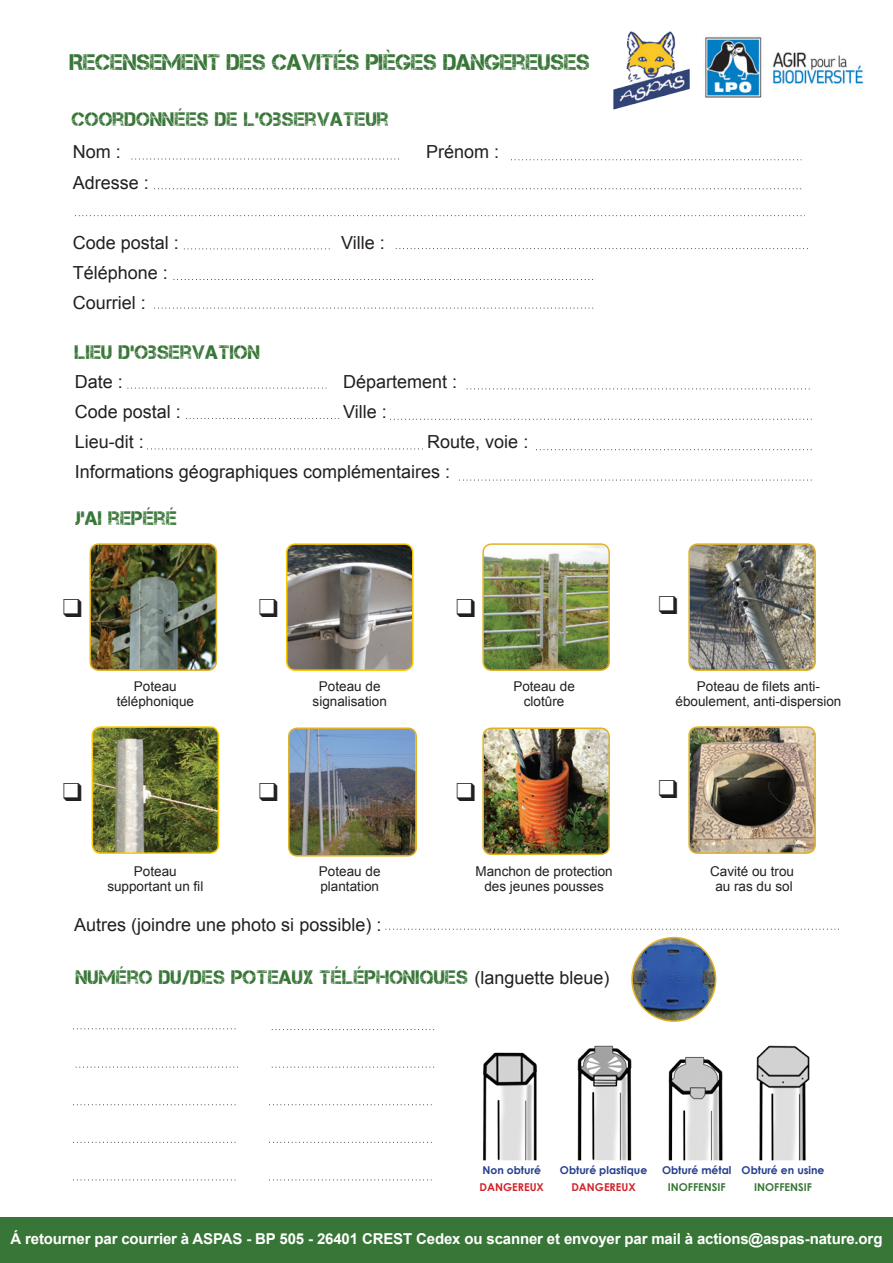
<style>
.page{position:relative;width:893px;height:1263px;background:#fff}
.page>*{position:absolute;margin:0;border:0;box-sizing:border-box;transform-origin:0 0}
.t1{font:22.5px "Captureit";color:#387637}
.t2{font:19.5px "Captureit";letter-spacing:.02em;color:#387637}
.t3{font:18px "Arial";color:#231f20}
.t4{font:700 15px "Arial";letter-spacing:-.01em;color:#fff}
.t5{font:13.5px/15px "Arial";color:#231f20;text-align:center}
.t6{font:700 10.8px "Century Gothic";color:#253f8e}
.t7{font:700 10.8px "Century Gothic";color:#387637}
.t8{font:700 10.8px "Century Gothic";color:#d1232a}
.s1{font-family:"Arial";font-size:18px;color:#231f20}
</style>
<div class="page">
<div style="left:0;top:1217px;width:893px;height:46px;background:#387637"></div>
<svg style="left:132px;top:159px;width:267px;height:1px"></svg>
<svg style="left:511px;top:159px;width:290px;height:1px"></svg>
<svg style="left:154px;top:188px;width:647px;height:1px"></svg>
<svg style="left:75px;top:215px;width:730px;height:1px"></svg>
<svg style="left:396px;top:248px;width:412px;height:1px"></svg>
<svg style="left:174px;top:279px;width:419px;height:1px"></svg>
<svg style="left:184px;top:248px;width:146px;height:1px"></svg>
<svg style="left:154px;top:308px;width:439px;height:1px"></svg>
<svg style="left:128px;top:388px;width:198px;height:1px"></svg>
<svg style="left:467px;top:388px;width:342px;height:1px"></svg>
<svg style="left:186px;top:418px;width:153px;height:1px"></svg>
<svg style="left:147px;top:448px;width:276px;height:1px"></svg>
<svg style="left:536px;top:449px;width:275px;height:1px"></svg>
<svg style="left:459px;top:480px;width:352px;height:1px"></svg>
<svg style="left:390px;top:419px;width:421px;height:1px"></svg>
<svg style="left:76px;top:1067px;width:162px;height:1px"></svg>
<svg style="left:272px;top:1067px;width:162px;height:1px"></svg>
<svg style="left:73px;top:1142px;width:162px;height:1px"></svg>
<svg style="left:269px;top:1142px;width:163px;height:1px"></svg>
<svg style="left:73px;top:1179px;width:162px;height:1px"></svg>
<svg style="left:269px;top:1179px;width:163px;height:1px"></svg>
<svg style="left:386px;top:929px;width:453px;height:1px"></svg>
<svg style="left:272px;top:1029px;width:162px;height:1px"></svg>
<svg style="left:73px;top:1028px;width:162px;height:1px"></svg>
<svg style="left:73px;top:1104px;width:162px;height:1px"></svg>
<svg style="left:269px;top:1104px;width:163px;height:1px"></svg>
<img style="left:90px;top:544px;width:126px;height:126px">
<div style="left:90px;top:543px;width:127px;height:128px;border:2px solid #e1b325;border-radius:9px"></div>
<img style="left:287px;top:546px;width:124px;height:124px">
<div style="left:286px;top:543px;width:128px;height:128px;border:2px solid #fac900;border-radius:9px"></div>
<img style="left:485px;top:546px;width:124px;height:124px">
<div style="left:482px;top:543px;width:128px;height:128px;border:2px solid #e1b325;border-radius:9px"></div>
<img style="left:691px;top:546px;width:124px;height:124px">
<div style="left:688px;top:543px;width:128px;height:128px;border:2px solid #e1b325;border-radius:9px"></div>
<img style="left:691px;top:729px;width:124px;height:124px">
<div style="left:688px;top:726px;width:128px;height:128px;border:2px solid #e1b325;border-radius:9px"></div>
<img style="left:92px;top:727px;width:126px;height:126px">
<div style="left:92px;top:726px;width:127px;height:128px;border:2px solid #fac900;border-radius:9px"></div>
<img style="left:289px;top:730px;width:127px;height:126px">
<div style="left:288px;top:727px;width:129px;height:129px;border:2px solid #e1b325;border-radius:9px"></div>
<img style="left:485px;top:730px;width:124px;height:124px">
<div style="left:482px;top:727px;width:128px;height:128px;border:2px solid #e1b325;border-radius:9px"></div>
<img style="left:483px;top:1045px;width:327px;height:116px">
<img style="left:632px;top:937px;width:84px;height:84px;border-radius:42px">
<div style="left:631px;top:937px;width:85px;height:85px;border:2px solid #e1b325;border-radius:50%"></div>
<img style="left:613px;top:31px;width:77px;height:79px">
<img style="left:705px;top:37px;width:159px;height:61px">
<p class="t1" style="left:70px;top:50px;width:521px">RECENSEMENT DES CAVITÉS PIÈGES DANGEREUSES</p>
<p class="t2" style="left:72px;top:108px;width:318px">COORDONNÉES DE L'OBSERVATEUR</p>
<p class="t3" style="left:73px;top:140px;width:50px">Nom :</p>
<p class="t3" style="left:426px;top:140px;width:75px">Prénom :</p>
<p class="t3" style="left:73px;top:170px;width:78px">Adresse :</p>
<p class="t3" style="left:73px;top:230px;width:108px">Code postal :</p>
<p class="t3" style="left:341px;top:230px;width:45px">Ville :</p>
<p class="t3" style="left:73px;top:260px;width:97px">Téléphone :</p>
<p class="t3" style="left:73px;top:290px;width:75px">Courriel :</p>
<p class="t2" style="left:75px;top:341px;width:186px">LIEU D'OBSERVATION</p>
<p class="t3" style="left:75px;top:370px;width:50px">Date :</p>
<p class="t3" style="left:343px;top:370px;width:116px">Département :</p>
<p class="t3" style="left:75px;top:400px;width:108px">Code postal :</p>
<p class="t3" style="left:343px;top:400px;width:45px">Ville :</p>
<p class="t3" style="left:75px;top:430px;width:71px">Lieu-dit :</p>
<p class="t3" style="left:427px;top:430px;width:103px">Route, voie :</p>
<p class="t3" style="left:75px;top:460px;width:377px">Informations géographiques complémentaires :</p>
<p class="t2" style="left:75px;top:508px;width:103px">J’AI REPÉRÉ</p>
<p class="t5" style="left:134px;top:679px;width:44px">Poteau</p>
<p class="t5" style="left:117px;top:694px;width:79px">téléphonique</p>
<p class="t5" style="left:134px;top:863px;width:44px">Poteau</p>
<p class="t5" style="left:107px;top:878px;width:98px">supportant un fil</p>
<p class="t5" style="left:319px;top:679px;width:63px">Poteau de</p>
<p class="t5" style="left:313px;top:694px;width:76px">signalisation</p>
<p class="t5" style="left:319px;top:863px;width:63px">Poteau de</p>
<p class="t5" style="left:320px;top:878px;width:60px">plantation</p>
<p class="t3" style="left:74px;top:913px;width:309px">Autres (joindre une photo si possible) :</p>
<p class="t5" style="left:513px;top:679px;width:63px">Poteau de</p>
<p class="t5" style="left:524px;top:694px;width:42px">clotûre</p>
<p class="t5" style="left:475px;top:863px;width:139px">Manchon de protection des jeunes pousses</p>
<p class="t2" style="left:76px;top:966px;width:535px">NUMÉRO DU/DES POTEAUX TÉLÉPHONIQUES <span class="s1">(languette bleue)</span></p>
<p class="t5" style="left:697px;top:679px;width:125px">Poteau de filets anti-</p>
<p class="t5" style="left:676px;top:694px;width:167px">éboulement, anti-dispersion</p>
<p class="t5" style="left:710px;top:863px;width:86px">Cavité ou trou</p>
<p class="t5" style="left:715px;top:878px;width:79px">au ras du sol</p>
<p class="t6" style="left:482px;top:1163px;width:60px">Non obturé</p>
<p class="t8" style="left:480px;top:1181px;width:66px">DANGEREUX</p>
<p class="t6" style="left:560px;top:1163px;width:89px">Obturé plastique</p>
<p class="t8" style="left:571px;top:1181px;width:66px">DANGEREUX</p>
<p class="t6" style="left:662px;top:1163px;width:71px">Obturé métal</p>
<p class="t7" style="left:668px;top:1181px;width:59px">INOFFENSIF</p>
<p class="t6" style="left:742px;top:1163px;width:84px">Obturé en usine</p>
<p class="t7" style="left:754px;top:1181px;width:59px">INOFFENSIF</p>
<p class="t4" style="left:10px;top:1229px;width:873px">Á retourner par courrier à ASPAS - BP 505 - 26401 CREST Cedex ou scanner et envoyer par mail à actions@aspas-nature.org</p>
</div>
